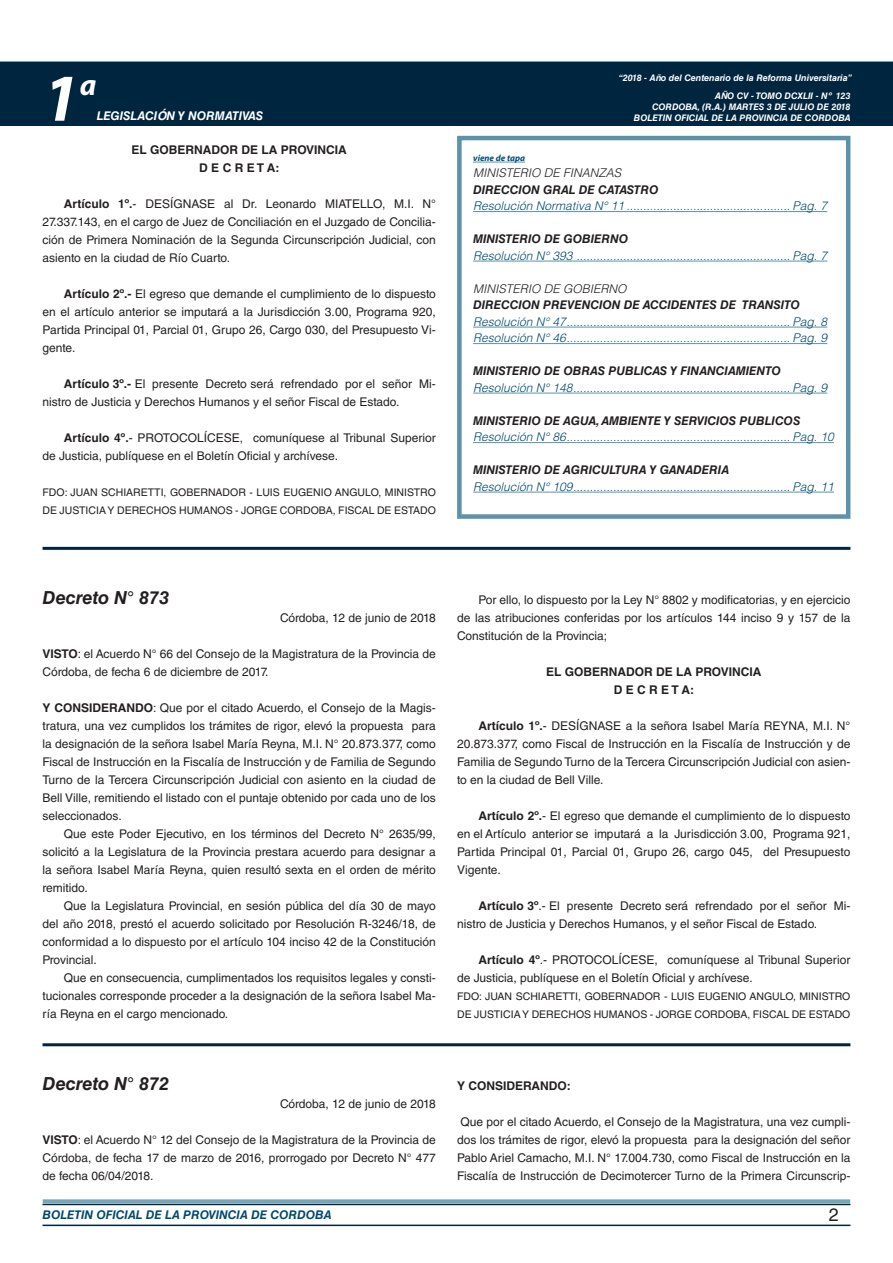
<style>
.page{position:relative;width:893px;height:1263px;background:#fff}
.page>*{position:absolute;margin:0;border:0;box-sizing:border-box;transform-origin:0 0}
.t1{font:italic 700 67.5px "Myriad Pro";color:#fff}
.t2{font:italic 700 30px "Myriad Pro";color:#fff}
.DOC__N{font:italic 700 18px "Helvetica LT Std";color:#231f20}
.t3{font:18px "Helvetica LT Std";color:#231f20}
.TEXTO_BASE{font:12px/18px "Helvetica LT Std";color:#231f20;text-align:justify}
.Res__y_Dec{font:italic 300 12px "Helvetica LT Std";color:#004b6c}
.TITULO_bold{font:italic 700 12px "Helvetica LT Std";color:#231f20}
.TEXTO_BASE-2{font:700 12px "Helvetica LT Std";color:#231f20}
.TITULO_light{font:italic 300 12px "Helvetica LT Std";color:#231f20}
.t4{font:italic 700 12px "Helvetica LT Std";color:#004b6c}
.t5{font:italic 700 12px "Helvetica LT Std";color:#fff}
.FIRMA{font:10.5px/18px "Helvetica LT Std";color:#231f20}
.t6{font:italic 700 9px/10.8px "Helvetica LT Std";color:#fff;text-align:right}
.VIENE_DE{font:italic 700 9px "Myriad Pro";color:#005273}
.s1{font-weight:700}
</style>
<div class="page">
<div style="left:0;top:61px;width:893px;height:6px;background:#73a5b8"></div>
<div style="left:0;top:62px;width:893px;height:64px;background:#00263f"></div>
<hr style="left:43px;top:1224px;width:807px;height:2px;background:#00263f">
<div style="left:42px;top:1198px;width:809px;height:8px;background:#fff;opacity:.75"></div>
<div style="left:457px;top:136px;width:393px;height:383px;border:4px solid #5c93aa"></div>
<hr style="left:473px;top:162px;width:52px;height:1px;background:#5c93aa">
<hr style="left:473px;top:211px;width:354px;height:1px;background:#5c93aa">
<hr style="left:473px;top:261px;width:354px;height:1px;background:#5c93aa">
<hr style="left:473px;top:327px;width:354px;height:1px;background:#5c93aa">
<hr style="left:473px;top:343px;width:354px;height:1px;background:#5c93aa">
<hr style="left:473px;top:393px;width:354px;height:1px;background:#5c93aa">
<hr style="left:473px;top:442px;width:361px;height:1px;background:#5c93aa">
<hr style="left:473px;top:492px;width:361px;height:1px;background:#5c93aa">
<hr style="left:43px;top:547px;width:807px;height:3px;background:#00263f">
<hr style="left:43px;top:1043px;width:807px;height:3px;background:#00263f">
<h1 class="t1" style="left:43px;top:54px;width:38px">1</h1>
<h2 class="t2" style="left:80px;top:66px;width:18px">a</h2>
<p class="t5" style="left:97px;top:109px;width:168px">LEGISLACIÓN Y NORMATIVAS</p>
<p class="TEXTO_BASE-2" style="left:132px;top:142px;width:217px">EL GOBERNADOR DE LA PROVINCIA</p>
<p class="TEXTO_BASE-2" style="left:199px;top:160px;width:82px">D E C R E T A:</p>
<p class="TEXTO_BASE" style="left:43px;top:195px;width:395px;text-indent:21px"><span class="s1">Artículo 1º.</span>- DESÍGNASE al Dr. Leonardo MIATELLO, M.I. N° 27.337.143, en el cargo de Juez de Conciliación en el Juzgado de Concilia&shy;ción de Primera Nominación de la Segunda Circunscripción Judicial, con asiento en la ciudad de Río Cuarto.</p>
<p class="TEXTO_BASE" style="left:43px;top:285px;width:395px;text-indent:21px"><span class="s1">Artículo 2º.-</span> El egreso que demande el cumplimiento de lo dispuesto en el artículo anterior se imputará a la Jurisdicción 3.00, Programa 920, Partida Principal 01, Parcial 01, Grupo 26, Cargo 030, del Presupuesto Vi&shy;gente.</p>
<p class="TEXTO_BASE" style="left:43px;top:375px;width:395px;text-indent:21px"><span class="s1">Artículo 3º.-</span> El presente Decreto será refrendado por el señor Mi&shy;nistro de Justicia y Derechos Humanos y el señor Fiscal de Estado.</p>
<p class="TEXTO_BASE" style="left:43px;top:429px;width:395px;text-indent:21px"><span class="s1">Artículo 4º.</span>- PROTOCOLÍCESE, comuníquese al Tribunal Superior de Justicia, publíquese en el Boletín Oficial y archívese.</p>
<p class="FIRMA" style="left:43px;top:483px;width:395px">FDO: JUAN SCHIARETTI, GOBERNADOR - LUIS EUGENIO ANGULO, MINISTRO<br>DE JUSTICIA Y DERECHOS HUMANOS - JORGE CORDOBA, FISCAL DE ESTADO</p>
<p class="t6" style="left:619px;top:72px;width:235px">“2018 - Año del Centenario de la Reforma Universitaria”</p>
<p class="t6" style="left:634px;top:91px;width:218px">AÑO CV - TOMO DCXLII - Nº 123<br>CORDOBA, (R.A.) MARTES 3 DE JULIO DE 2018<br>BOLETIN OFICIAL DE LA PROVINCIA DE CORDOBA</p>
<p class="VIENE_DE" style="left:473px;top:152px;width:54px">viene de tapa</p>
<p class="TITULO_light" style="left:473px;top:165px;width:150px">MINISTERIO DE FINANZAS</p>
<p class="TITULO_bold" style="left:473px;top:182px;width:187px">DIRECCION GRAL DE CATASTRO</p>
<p class="Res__y_Dec" style="left:473px;top:198px;width:356px">Resolución Normativa N° 11 ................................................. Pag. 7</p>
<p class="TITULO_bold" style="left:473px;top:231px;width:157px">MINISTERIO DE GOBIERNO</p>
<p class="Res__y_Dec" style="left:473px;top:248px;width:356px">Resolución N° 393 ................................................................ Pag. 7</p>
<p class="TITULO_light" style="left:473px;top:281px;width:155px">MINISTERIO DE GOBIERNO</p>
<p class="TITULO_bold" style="left:473px;top:297px;width:328px">DIRECCION PREVENCION DE ACCIDENTES DE TRANSITO</p>
<p class="Res__y_Dec" style="left:473px;top:314px;width:356px">Resolución N° 47................................................................... Pag. 8</p>
<p class="Res__y_Dec" style="left:473px;top:330px;width:356px">Resolución N° 46................................................................... Pag. 9</p>
<p class="TITULO_bold" style="left:473px;top:363px;width:309px">MINISTERIO DE OBRAS PUBLICAS Y FINANCIAMIENTO</p>
<p class="Res__y_Dec" style="left:473px;top:380px;width:356px">Resolución N° 148................................................................. Pag. 9</p>
<p class="TITULO_bold" style="left:473px;top:413px;width:329px">MINISTERIO DE AGUA, AMBIENTE Y SERVICIOS PUBLICOS</p>
<p class="Res__y_Dec" style="left:473px;top:429px;width:362px">Resolución N° 86................................................................... Pag. 10</p>
<p class="TITULO_bold" style="left:473px;top:462px;width:258px">MINISTERIO DE AGRICULTURA Y GANADERIA</p>
<p class="Res__y_Dec" style="left:473px;top:479px;width:362px">Resolución N° 109................................................................. Pag. 11</p>
<p class="DOC__N" style="left:43px;top:586px;width:128px">Decreto N° 873</p>
<p class="TEXTO_BASE" style="left:280px;top:609px;width:157px">Córdoba, 12 de junio de 2018</p>
<p class="TEXTO_BASE" style="left:43px;top:645px;width:395px"><span class="s1">VISTO</span>: el Acuerdo N° 66 del Consejo de la Magistratura de la Provincia de<br>Córdoba, de fecha 6 de diciembre de 2017.</p>
<p class="TEXTO_BASE" style="left:43px;top:699px;width:395px"><span class="s1">Y CONSIDERANDO</span>: Que por el citado Acuerdo, el Consejo de la Magis&shy;tratura, una vez cumplidos los trámites de rigor, elevó la propuesta para la designación de la señora Isabel María Reyna, M.I. N° 20.873.377, como Fiscal de Instrucción en la Fiscalía de Instrucción y de Familia de Segundo Turno de la Tercera Circunscripción Judicial con asiento en la ciudad de Bell Ville, remitiendo el listado con el puntaje obtenido por cada uno de los seleccionados.</p>
<p class="TEXTO_BASE" style="left:43px;top:825px;width:395px;text-indent:21px">Que este Poder Ejecutivo, en los términos del Decreto N° 2635/99, solicitó a la Legislatura de la Provincia prestara acuerdo para designar a la señora Isabel María Reyna, quien resultó sexta en el orden de mérito remitido.</p>
<p class="TEXTO_BASE" style="left:43px;top:897px;width:395px;text-indent:21px">Que la Legislatura Provincial, en sesión pública del día 30 de mayo del año 2018, prestó el acuerdo solicitado por Resolución R-3246/18, de conformidad a lo dispuesto por el artículo 104 inciso 42 de la Constitución Provincial.</p>
<p class="TEXTO_BASE" style="left:43px;top:969px;width:395px;text-indent:21px">Que en consecuencia, cumplimentados los requisitos legales y consti&shy;tucionales corresponde proceder a la designación de la señora Isabel Ma&shy;ría Reyna en el cargo mencionado.</p>
<p class="TEXTO_BASE" style="left:457px;top:591px;width:395px;text-indent:21px">Por ello, lo dispuesto por la Ley N° 8802 y modificatorias, y en ejercicio de las atribuciones conferidas por los artículos 144 inciso 9 y 157 de la Constitución de la Provincia;</p>
<p class="TEXTO_BASE-2" style="left:546px;top:664px;width:217px">EL GOBERNADOR DE LA PROVINCIA</p>
<p class="TEXTO_BASE-2" style="left:614px;top:682px;width:82px">D E C R E T A:</p>
<p class="TEXTO_BASE" style="left:457px;top:717px;width:395px;text-indent:21px"><span class="s1">Artículo 1º.</span>- DESÍGNASE a la señora Isabel María REYNA, M.I. N° 20.873.377, como Fiscal de Instrucción en la Fiscalía de Instrucción y de Familia de Segundo Turno de la Tercera Circunscripción Judicial con asien&shy;to en la ciudad de Bell Ville.</p>
<p class="TEXTO_BASE" style="left:457px;top:807px;width:395px;text-indent:21px"><span class="s1">Artículo 2º.</span>- El egreso que demande el cumplimiento de lo dispuesto en el Artículo anterior se imputará a la Jurisdicción 3.00, Programa 921, Partida Principal 01, Parcial 01, Grupo 26, cargo 045, del Presupuesto Vigente.</p>
<p class="TEXTO_BASE" style="left:457px;top:897px;width:395px;text-indent:21px"><span class="s1">Artículo 3º</span>.- El presente Decreto será refrendado por el señor Mi&shy;nistro de Justicia y Derechos Humanos, y el señor Fiscal de Estado.</p>
<p class="TEXTO_BASE" style="left:457px;top:951px;width:395px;text-indent:21px"><span class="s1">Artículo 4º</span>.- PROTOCOLÍCESE, comuníquese al Tribunal Superior de Justicia, publíquese en el Boletín Oficial y archívese.</p>
<p class="FIRMA" style="left:457px;top:987px;width:395px">FDO: JUAN SCHIARETTI, GOBERNADOR - LUIS EUGENIO ANGULO, MINISTRO<br>DE JUSTICIA Y DERECHOS HUMANOS - JORGE CORDOBA, FISCAL DE ESTADO</p>
<p class="DOC__N" style="left:43px;top:1072px;width:128px">Decreto N° 872</p>
<p class="TEXTO_BASE" style="left:280px;top:1095px;width:157px">Córdoba, 12 de junio de 2018</p>
<p class="TEXTO_BASE" style="left:43px;top:1131px;width:395px"><span class="s1">VISTO</span>: el Acuerdo N° 12 del Consejo de la Magistratura de la Provincia de Córdoba, de fecha 17 de marzo de 2016, prorrogado por Decreto N° 477 de fecha 06/04/2018.</p>
<p class="TEXTO_BASE-2" style="left:457px;top:1078px;width:115px">Y CONSIDERANDO:</p>
<p class="TEXTO_BASE" style="left:457px;top:1113px;width:395px">Que por el citado Acuerdo, el Consejo de la Magistratura, una vez cumpli&shy;dos los trámites de rigor, elevó la propuesta para la designación del señor Pablo Ariel Camacho, M.I. N° 17.004.730, como Fiscal de Instrucción en la Fiscalía de Instrucción de Decimotercer Turno de la Primera Circunscrip-</p>
<p class="t4" style="left:43px;top:1208px;width:290px">BOLETIN OFICIAL DE LA PROVINCIA DE CORDOBA</p>
<p class="t3" style="left:829px;top:1204px;width:12px">2</p>
</div>
